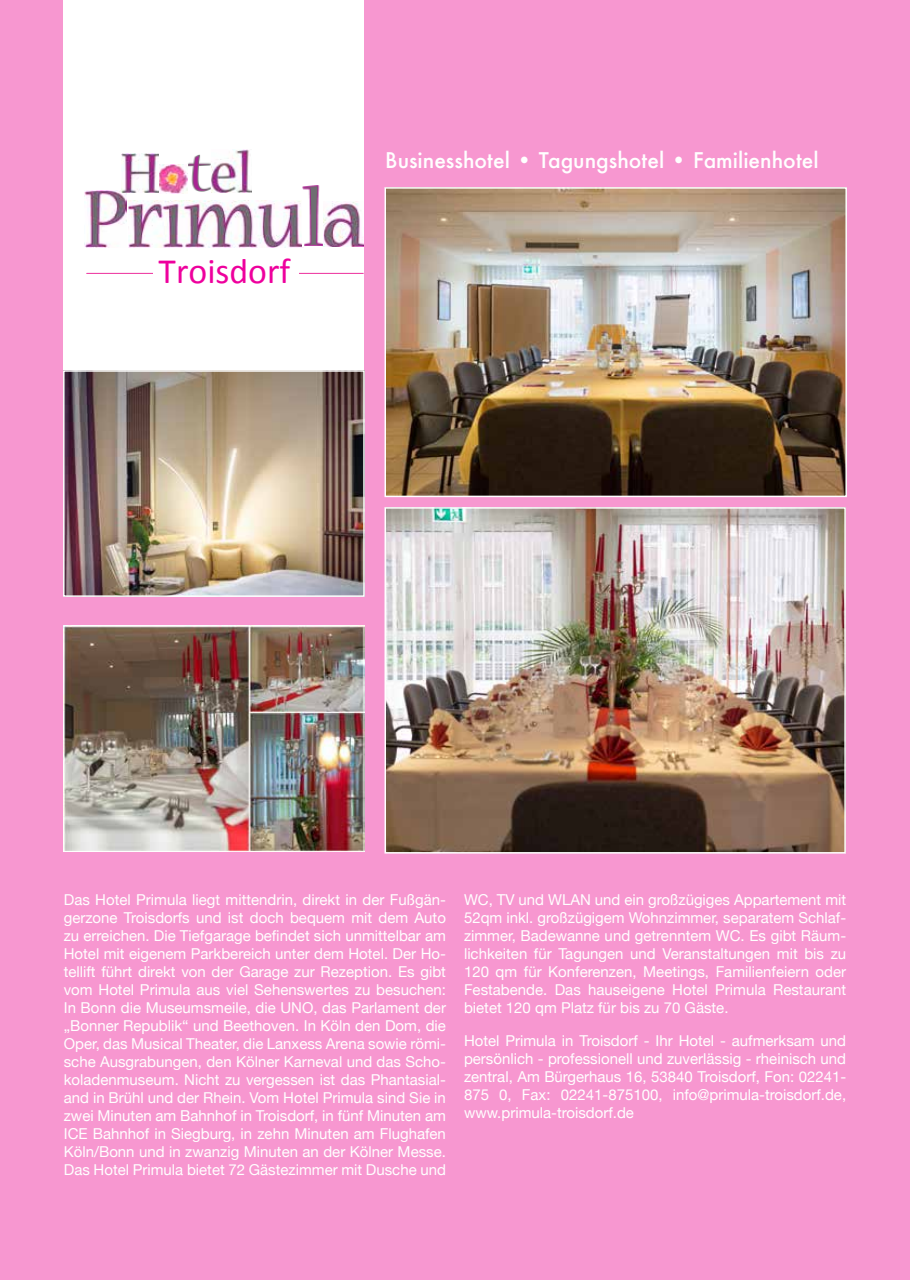
<style>
.page{position:relative;width:910px;height:1280px;background:#f797d0}
.page>*{position:absolute;margin:0;border:0;box-sizing:border-box;transform-origin:0 0}
.t1{font:35.7px "Calibri";color:#ee009d}
.t2{font:500 21px "Futura";color:#fff}
.t3{font:15px/18px "Helvetica Neue";color:#fff;text-align:justify}
</style>
<div class="page">
<div style="left:64px;top:0;width:300px;height:369px;background:#fff"></div>
<img style="left:387px;top:190px;width:457px;height:304px">
<div style="left:384px;top:187px;width:463px;height:310px;border:2px solid #fff"></div>
<img style="left:66px;top:373px;width:296px;height:221px">
<div style="left:63px;top:370px;width:302px;height:227px;border:2px solid #fff"></div>
<img style="left:64px;top:626px;width:300px;height:225px">
<img style="left:387px;top:510px;width:456px;height:340px">
<div style="left:384px;top:507px;width:462px;height:346px;border:2px solid #fff"></div>
<img style="left:188px;top:154px;width:24px;height:38px">
<img style="left:212px;top:150px;width:39px;height:42px">
<img style="left:158px;top:164px;width:30px;height:29px">
<img style="left:85px;top:191px;width:42px;height:56px">
<img style="left:128px;top:201px;width:174px;height:46px">
<img style="left:303px;top:185px;width:21px;height:62px">
<img style="left:324px;top:202px;width:40px;height:44px">
<img style="left:122px;top:154px;width:36px;height:38px">
<hr style="left:87px;top:273px;width:276px;height:1px;background:#ed2f9d">
<div style="left:153px;top:268px;width:145px;height:8px;background:#fff"></div>
<h1 class="t1" style="left:159px;top:249px;width:133px">Troisdorf</h1>
<h2 class="t2" style="left:385px;top:146px;width:435px">Businesshotel • Tagungshotel • Familienhotel</h2>
<p class="t3" style="left:64px;top:892px;width:384px">Das Hotel Primula liegt mittendrin, direkt in der Fußgän&shy;gerzone Troisdorfs und ist doch bequem mit dem Auto zu erreichen. Die Tiefgarage befindet sich unmittelbar am Hotel mit eigenem Parkbereich unter dem Hotel. Der Ho&shy;tellift führt direkt von der Garage zur Rezeption. Es gibt vom Hotel Primula aus viel Sehenswertes zu besuchen:<br>In Bonn die Museumsmeile, die UNO, das Parlament der „Bonner Republik“ und Beethoven. In Köln den Dom, die Oper, das Musical Theater, die Lanxess Arena sowie römi&shy;sche Ausgrabungen, den Kölner Karneval und das Scho&shy;koladenmuseum. Nicht zu vergessen ist das Phantasial&shy;and in Brühl und der Rhein. Vom Hotel Primula sind Sie in zwei Minuten am Bahnhof in Troisdorf, in fünf Minuten am ICE Bahnhof in Siegburg, in zehn Minuten am Flughafen Köln/Bonn und in zwanzig Minuten an der Kölner Messe.<br>Das Hotel Primula bietet 72 Gästezimmer mit Dusche und</p>
<p class="t3" style="left:464px;top:892px;width:384px">WC, TV und WLAN und ein großzügiges Appartement mit 52qm inkl. großzügigem Wohnzimmer, separatem Schlaf&shy;zimmer, Badewanne und getrenntem WC. Es gibt Räum&shy;lichkeiten für Tagungen und Veranstaltungen mit bis zu 120 qm für Konferenzen, Meetings, Familienfeiern oder Festabende. Das hauseigene Hotel Primula Restaurant bietet 120 qm Platz für bis zu 70 Gäste.</p>
<p class="t3" style="left:464px;top:1033px;width:384px">Hotel Primula in Troisdorf - Ihr Hotel - aufmerksam und persönlich - professionell und zuverlässig - rheinisch und zentral, Am Bürgerhaus 16, 53840 Troisdorf, Fon: 02241- 875 0, Fax: 02241-875100, info@primula-troisdorf.de, www.primula-troisdorf.de</p>
</div>
